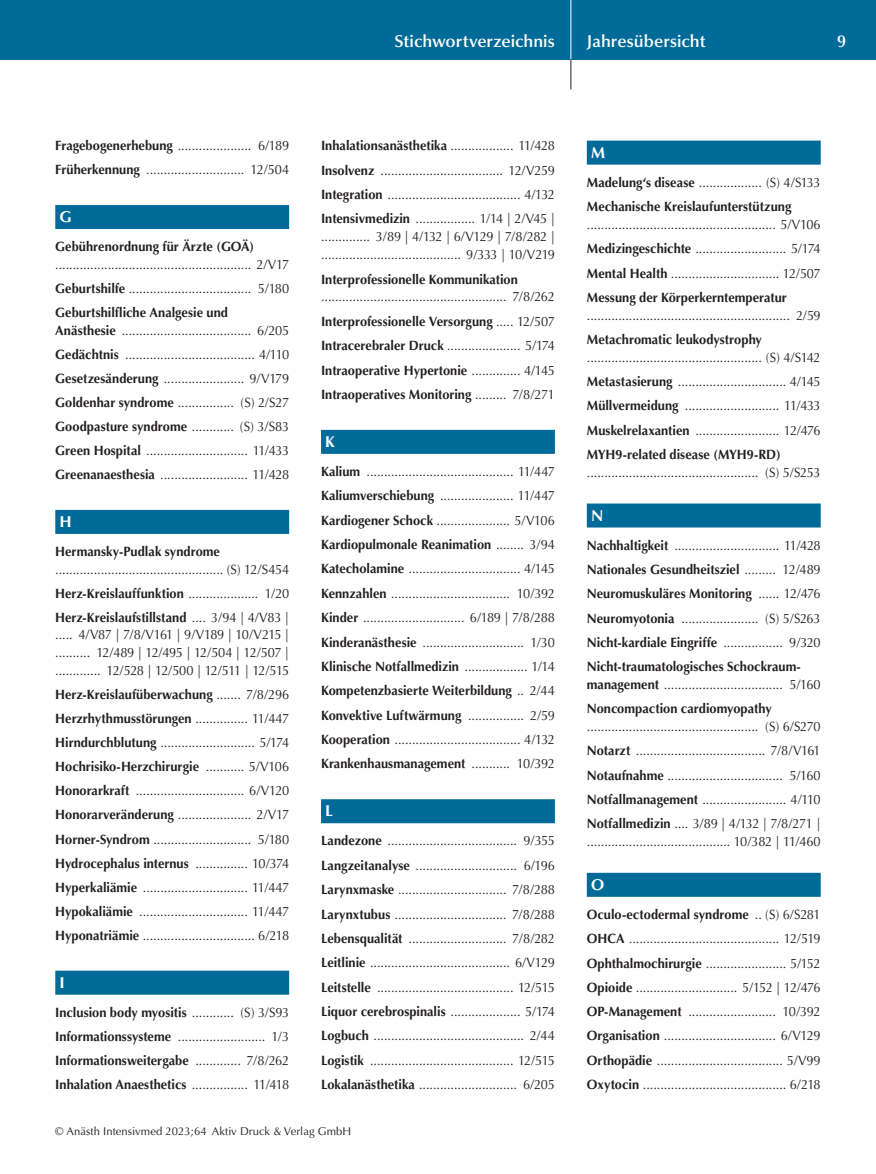
<style>
.page{position:relative;width:876px;height:1174px;background:#fff}
.page>*{position:absolute;margin:0;border:0;box-sizing:border-box;transform-origin:0 0}
.t1{font:600 17.25px "Optima";color:#fff}
.t2{font:700 15.75px "Optima";color:#fff}
.t3{font:13.5px/24.3px "Optima";letter-spacing:-.045em;color:#231f20;text-align:justify;scale:.95 1}
.t4{font:700 13.5px/24.3px "Optima";color:#231f20;scale:.95 1}
.t5{font:11.25px "Optima";letter-spacing:.005em;color:#231f20}
.s1{font-weight:700}
.s2{font-weight:400}
</style>
<div class="page">
<div style="left:0;top:0;width:876px;height:60px;background:#006b98"></div>
<hr style="left:571px;top:0;width:1px;height:60px;background:#fff">
<svg style="left:571px;top:60px;width:1px;height:29px"></svg>
<div style="left:55px;top:205px;width:234px;height:24px;background:#006b98"></div>
<div style="left:55px;top:510px;width:234px;height:24px;background:#006b98"></div>
<div style="left:55px;top:970px;width:234px;height:24px;background:#006b98"></div>
<div style="left:321px;top:430px;width:234px;height:24px;background:#006b98"></div>
<div style="left:321px;top:799px;width:234px;height:24px;background:#006b98"></div>
<div style="left:587px;top:141px;width:234px;height:24px;background:#006b98"></div>
<div style="left:587px;top:503px;width:234px;height:24px;background:#006b98"></div>
<div style="left:587px;top:872px;width:234px;height:24px;background:#006b98"></div>
<p class="t1" style="left:394px;top:31px;width:162px">Stichwortverzeichnis</p>
<p class="t1" style="left:587px;top:31px;width:120px">Jahresübersicht</p>
<p class="t1" style="left:837px;top:31px;width:10px">9</p>
<p class="t3" style="left:55px;top:134px;width:248px"><span class="s1">Fragebogenerhebung</span> ..................... 6/189<br><span class="s1">Früherkennung</span> ............................ 12/504</p>
<p class="t2" style="left:60px;top:208px;width:14px">G</p>
<p class="t4" style="left:55px;top:234px;width:211px">Gebührenordnung für Ärzte (GOÄ)</p>
<p class="t3" style="left:55px;top:252px;width:248px">........................................................ 2/V17<br><span class="s1">Geburtshilfe</span> ................................... 5/180<br><span class="s1">Geburtshilfliche Analgesie und</span></p>
<p class="t3" style="left:55px;top:318px;width:248px"><span class="s1">Anästhesie</span> ..................................... 6/205<br><span class="s1">Gedächtnis</span> ..................................... 4/110<br><span class="s1">Gesetzesänderung</span> ....................... 9/V179<br><span class="s1">Goldenhar syndrome</span> ................ (S) 2/S27<br><span class="s1">Goodpasture syndrome</span> ............ (S) 3/S83<br><span class="s1">Green Hospital</span> ............................. 11/433<br><span class="s1">Greenanaesthesia</span> ......................... 11/428</p>
<p class="t2" style="left:60px;top:512px;width:14px">H</p>
<p class="t4" style="left:55px;top:539px;width:175px">Hermansky-Pudlak syndrome</p>
<p class="t3" style="left:55px;top:557px;width:248px">................................................ (S) 12/S454<br><span class="s1">Herz-Kreislauffunktion</span> .................... 1/20<br><span class="s1">Herz-Kreislaufstillstand</span> .... 3/94 | 4/V83 |</p>
<p class="t3" style="left:55px;top:626px;width:248px;line-height:17.7px">..... 4/V87 | 7/8/V161 | 9/V189 | 10/V215 | .......... 12/489 | 12/495 | 12/504 | 12/507 | ............. 12/528 | 12/500 | 12/511 | 12/515</p>
<p class="t3" style="left:55px;top:682px;width:248px"><span class="s1">Herz-Kreislaufüberwachung</span> ....... 7/8/296<br><span class="s1">Herzrhythmusstörungen</span> ............... 11/447<br><span class="s1">Hirndurchblutung</span> ........................... 5/174<br><span class="s1">Hochrisiko-Herzchirurgie</span> ........... 5/V106<br><span class="s1">Honorarkraft</span> ............................... 6/V120<br><span class="s1">Honorarveränderung</span> ..................... 2/V17<br><span class="s1">Horner-Syndrom</span> ............................ 5/180<br><span class="s1">Hydrocephalus internus</span> ............... 10/374<br><span class="s1">Hyperkaliämie</span> .............................. 11/447<br><span class="s1">Hypokaliämie</span> ............................... 11/447<br><span class="s1">Hyponatriämie</span> ................................ 6/218</p>
<p class="t2" style="left:60px;top:973px;width:7px">I</p>
<p class="t3" style="left:55px;top:1000px;width:248px"><span class="s1">Inclusion body myositis</span> ............ (S) 3/S93<br><span class="s1">Informationssysteme</span> ......................... 1/3<br><span class="s1">Informationsweitergabe</span> ............. 7/8/262<br><span class="s1">Inhalation Anaesthetics</span> ................ 11/418</p>
<p class="t3" style="left:321px;top:134px;width:248px"><span class="s1">Inhalationsanästhetika</span> .................. 11/428<br><span class="s1">Insolvenz</span> ................................... 12/V259<br><span class="s1">Integration</span> ...................................... 4/132<br><span class="s1">Intensivmedizin</span> ................. 1/14 | 2/V45 |</p>
<p class="t3" style="left:321px;top:228px;width:248px;line-height:18px">.............. 3/89 | 4/132 | 6/V129 | 7/8/282 | ........................................ 9/333 | 10/V219</p>
<p class="t4" style="left:321px;top:267px;width:209px">Interprofessionelle Kommunikation</p>
<p class="t3" style="left:321px;top:285px;width:248px">..................................................... 7/8/262<br><span class="s1">Interprofessionelle Versorgung</span> ..... 12/507<br><span class="s1">Intracerebraler Druck</span> ..................... 5/174<br><span class="s1">Intraoperative Hypertonie</span> .............. 4/145<br><span class="s1">Intraoperatives Monitoring</span> ......... 7/8/271</p>
<p class="t2" style="left:325px;top:432px;width:11px">K</p>
<p class="t3" style="left:321px;top:459px;width:248px"><span class="s1">Kalium</span> .......................................... 11/447<br><span class="s1">Kaliumverschiebung</span> ..................... 11/447<br><span class="s1">Kardiogener Schock</span> ..................... 5/V106<br><span class="s1">Kardiopulmonale Reanimation</span> ........ 3/94<br><span class="s1">Katecholamine</span> ................................ 4/145<br><span class="s1">Kennzahlen</span> .................................. 10/392<br><span class="s1">Kinder</span> ............................. 6/189 | 7/8/288<br><span class="s1">Kinderanästhesie</span> ............................. 1/30<br><span class="s1">Klinische Notfallmedizin</span> .................. 1/14<br><span class="s1">Kompetenzbasierte Weiterbildung</span> .. 2/44<br><span class="s1">Konvektive Luftwärmung</span> ................ 2/59<br><span class="s1">Kooperation</span> .................................... 4/132<br><span class="s1">Krankenhausmanagement</span> ........... 10/392</p>
<p class="t2" style="left:325px;top:802px;width:9px">L</p>
<p class="t3" style="left:321px;top:829px;width:248px"><span class="s1">Landezone</span> ..................................... 9/355<br><span class="s1">Langzeitanalyse</span> ............................. 6/196<br><span class="s1">Larynxmaske</span> ............................... 7/8/288<br><span class="s1">Larynxtubus</span> ................................ 7/8/288<br><span class="s1">Lebensqualität</span> ............................ 7/8/282<br><span class="s1">Leitlinie</span> ........................................ 6/V129<br><span class="s1">Leitstelle</span> ....................................... 12/515<br><span class="s1">Liquor cerebrospinalis</span> .................... 5/174<br><span class="s1">Logbuch</span> ........................................... 2/44<br><span class="s1">Logistik</span> ......................................... 12/515<br><span class="s1">Lokalanästhetika</span> ............................ 6/205</p>
<p class="t2" style="left:591px;top:143px;width:16px">M</p>
<p class="t4" style="left:587px;top:170px;width:248px">Madelung‘s disease <span class="s2">.................. (S) 4/S133<br></span>Mechanische Kreislaufunterstützung</p>
<p class="t3" style="left:587px;top:212px;width:248px">...................................................... 5/V106<br><span class="s1">Medizingeschichte</span> .......................... 5/174<br><span class="s1">Mental Health</span> ............................... 12/507<br><span class="s1">Messung der Körperkerntemperatur</span></p>
<p class="t3" style="left:587px;top:303px;width:248px">.......................................................... 2/59</p>
<p class="t4" style="left:587px;top:327px;width:186px">Metachromatic leukodystrophy</p>
<p class="t3" style="left:587px;top:345px;width:248px">.................................................. (S) 4/S142<br><span class="s1">Metastasierung</span> ............................... 4/145<br><span class="s1">Müllvermeidung</span> ........................... 11/433<br><span class="s1">Muskelrelaxantien</span> ........................ 12/476<br><span class="s1">MYH9-related disease (MYH9-RD)</span></p>
<p class="t3" style="left:587px;top:460px;width:248px">................................................. (S) 5/S253</p>
<p class="t2" style="left:591px;top:506px;width:14px">N</p>
<p class="t4" style="left:587px;top:533px;width:248px;text-align:justify">Nachhaltigkeit <span class="s2">.............................. 11/428<br></span>Nationales Gesundheitsziel <span class="s2">......... 12/489<br></span>Neuromuskuläres Monitoring <span class="s2">...... 12/476<br></span>Neuromyotonia <span class="s2">...................... (S) 5/S263<br></span>Nicht-kardiale Eingriffe <span class="s2">................. 9/320<br></span>Nicht-traumatologisches Schockraum-</p>
<p class="t3" style="left:587px;top:672px;width:248px"><span class="s1">management</span> .................................. 5/160<br><span class="s1">Noncompaction cardiomyopathy</span></p>
<p class="t3" style="left:587px;top:714px;width:248px">................................................. (S) 6/S270<br><span class="s1">Notarzt</span> ..................................... 7/8/V161<br><span class="s1">Notaufnahme</span> ................................. 5/160<br><span class="s1">Notfallmanagement</span> ........................ 4/110<br><span class="s1">Notfallmedizin</span> .... 3/89 | 4/132 | 7/8/271 |</p>
<p class="t3" style="left:587px;top:829px;width:248px">......................................... 10/382 | 11/460</p>
<p class="t2" style="left:591px;top:875px;width:15px">O</p>
<p class="t3" style="left:587px;top:902px;width:248px"><span class="s1">Oculo-ectodermal syndrome</span> .. (S) 6/S281<br><span class="s1">OHCA</span> ........................................... 12/519<br><span class="s1">Ophthalmochirurgie</span> ....................... 5/152<br><span class="s1">Opioide</span> ............................. 5/152 | 12/476<br><span class="s1">OP-Management</span> ......................... 10/392<br><span class="s1">Organisation</span> ................................ 6/V129<br><span class="s1">Orthopädie</span> .................................... 5/V99<br><span class="s1">Oxytocin</span> ......................................... 6/218</p>
<p class="t5" style="left:55px;top:1125px;width:297px">© Anästh Intensivmed 2023;64 Aktiv Druck &amp; Verlag GmbH</p>
</div>
